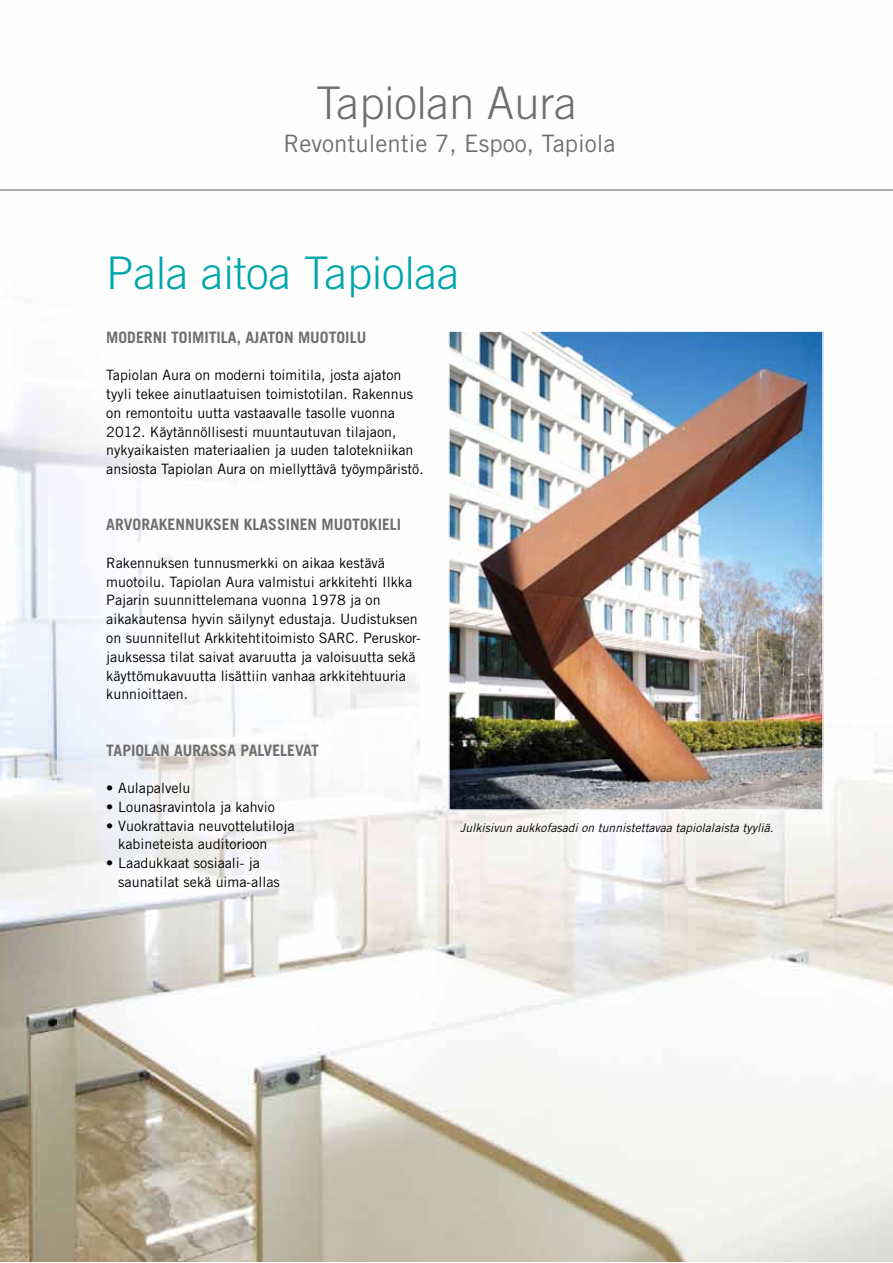
<style>
.page{position:relative;width:893px;height:1263px;background:#fff}
.page>*{position:absolute;margin:0;border:0;box-sizing:border-box;transform-origin:0 0}
.t1{font:300 45px "Trade Gothic LT";color:#00a6aa}
.t2{font:300 45px "Trade Gothic LT";color:#706f6f}
.t3{font:24px "Trade Gothic LT";color:#706f6f}
.t4{font:700 15.75px "Trade Gothic LT";color:#706f6f}
.t5{font:14.25px/18.8px "Trade Gothic LT";color:#000}
.t6{font:italic 12px "Trade Gothic LT";color:#000}
</style>
<div class="page">
<img style="left:0;top:400px;width:893px;height:862px">
<img style="left:451px;top:333px;width:370px;height:475px">
<div style="left:448px;top:330px;width:376px;height:481px;border:2px solid #fff"></div>
<hr style="left:0;top:190px;width:893px;height:1px;background:#575756">
<h1 class="t2" style="left:316px;top:76px;width:262px">Tapiolan Aura</h1>
<h2 class="t3" style="left:284px;top:129px;width:333px">Revontulentie 7, Espoo, Tapiola</h2>
<h1 class="t1" style="left:106px;top:247px;width:355px">Pala aitoa Tapiolaa</h1>
<p class="t4" style="left:106px;top:328px;width:261px">MODERNI TOIMITILA, AJATON MUOTOILU</p>
<p class="t5" style="left:106px;top:366px;width:319px">Tapiolan Aura on moderni toimitila, josta ajaton tyyli tekee ainutlaatuisen toimistotilan. Rakennus on remontoitu uutta vastaavalle tasolle vuonna 2012. Käytännöllisesti muuntautuvan tilajaon, nykyaikaisten materiaalien ja uuden talotekniikan ansiosta Tapiolan Aura on miellyttävä työympäristö.</p>
<p class="t4" style="left:106px;top:515px;width:247px">ARVORAKENNUKSEN KLASSINEN MUOTOK</p>
<p class="t4" style="left:378px;top:515px;width:25px">IELI</p>
<p class="t5" style="left:106px;top:553px;width:316px">Rakennuksen tunnusmerkki on aikaa kestävä muotoilu. Tapiolan Aura valmistui arkkitehti Ilkka Pajarin suunnittelemana vuonna 1978 ja on aikakautensa hyvin säilynyt edustaja. Uudistuksen on suunnitellut Arkkitehtitoimisto SARC. Peruskor&shy;jauksessa tilat saivat avaruutta ja valoisuutta sekä käyttömukavuutta lisättiin vanhaa arkkitehtuuria kunnioittaen.</p>
<p class="t4" style="left:106px;top:740px;width:211px">TAPIOLAN AURASSA PALVELEVAT</p>
<p class="t5" style="left:106px;top:778px;width:86px">• Aulapalvelu</p>
<p class="t5" style="left:106px;top:797px;width:170px">• Lounasravintola ja kahvio</p>
<p class="t5" style="left:118px;top:816px;width:178px;text-indent:-12px">• Vuokrattavia neuvottelutiloja kabineteista auditorioon</p>
<p class="t5" style="left:118px;top:853px;width:163px;text-indent:-12px">• Laadukkaat sosiaali- ja saunatilat sekä uima-allas</p>
<p class="t6" style="left:460px;top:820px;width:315px">Julkisivun aukkofasadi on tunnistettavaa tapiolalaista tyyliä.</p>
</div>
